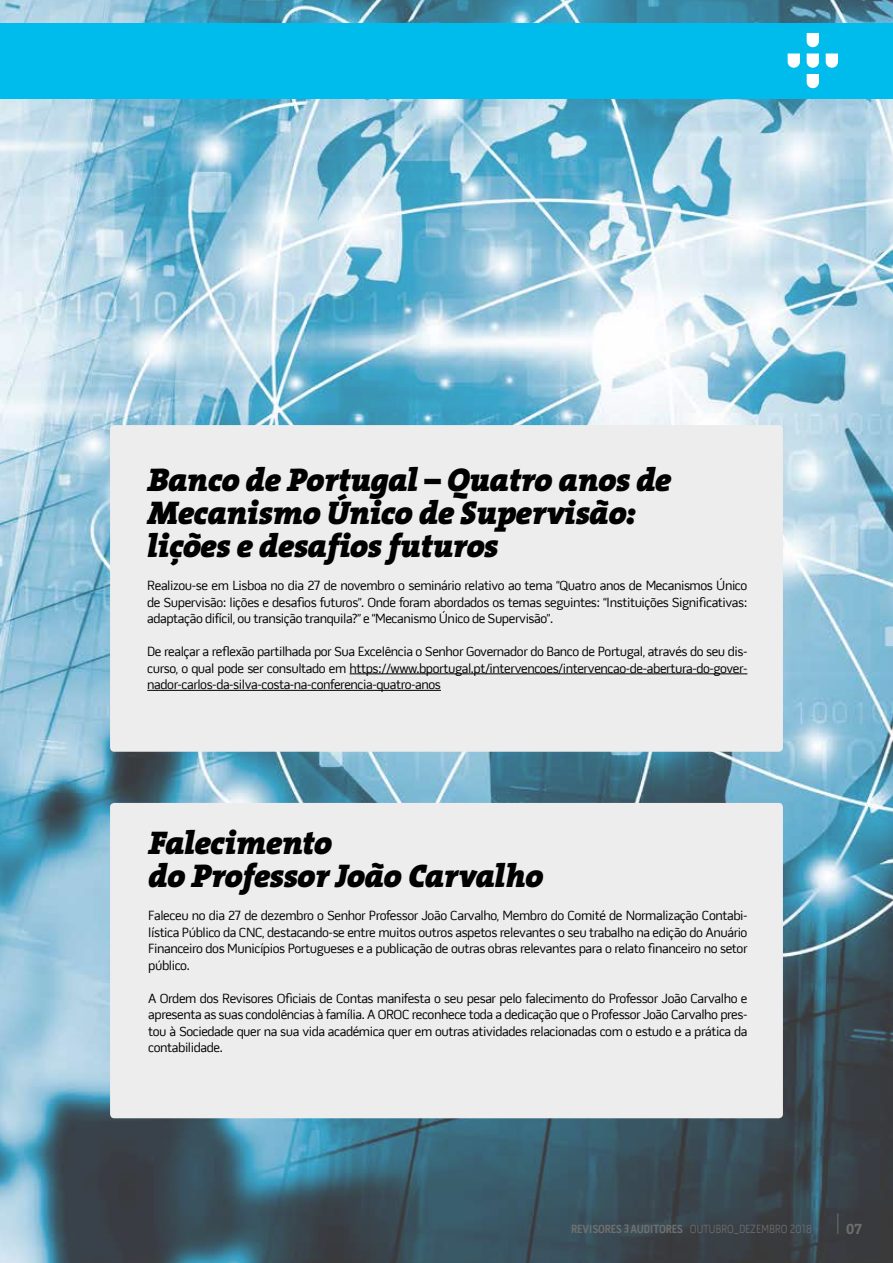
<style>
.page{position:relative;width:893px;height:1263px;background:#fff}
.page>*{position:absolute;margin:0;border:0;box-sizing:border-box;transform-origin:0 0}
.t1{font:italic 900 33px/33px "The Serif";letter-spacing:-.02em;color:#000}
.t2{font:15px "The Serif Bold Expert";color:#706f6f}
.t3{font:13.5px/16.5px "Pill Gothic 600 mg";letter-spacing:-.03em;color:#000;text-align:justify}
.t4{font:300 12px "Pill Gothic 300 mg";letter-spacing:-.02em;color:#706f6f}
.s1{font-weight:700}
</style>
<div class="page">
<img style="left:0;top:0;width:893px;height:1263px">
<svg style="left:838px;top:1213px;width:1px;height:21px"></svg>
<svg style="left:624px;top:1224px;width:4px;height:8px"></svg>
<div style="left:0;top:23px;width:893px;height:75px;background:#00bcec"></div>
<svg style="left:788px;top:53px;width:12px;height:15px"></svg>
<svg style="left:807px;top:53px;width:12px;height:15px"></svg>
<svg style="left:826px;top:53px;width:12px;height:15px"></svg>
<svg style="left:807px;top:33px;width:12px;height:14px"></svg>
<svg style="left:807px;top:74px;width:12px;height:14px"></svg>
<div style="left:110px;top:425px;width:673px;height:327px;background:#ededed;border-radius:4px"></div>
<div style="left:110px;top:803px;width:673px;height:315px;background:#ededed;border-radius:4px"></div>
<hr style="left:350px;top:673px;width:397px;height:1px;background:#000">
<hr style="left:147px;top:690px;width:294px;height:1px;background:#000">
<h1 class="t1" style="left:147px;top:463px;width:526px">Banco de Portugal – Quatro anos de<br>Mecanismo Único de Supervisão: lições e desafios futuros</h1>
<p class="t3" style="left:147px;top:577px;width:602px">Realizou-se em Lisboa no dia 27 de novembro o seminário relativo ao tema “Quatro anos de Mecanismos Único de Supervisão: lições e desafios futuros”. Onde foram abordados os temas seguintes: “Instituições Significativas: adaptação difícil, ou transição tranquila?” e “Mecanismo Único de Supervisão”.</p>
<p class="t3" style="left:147px;top:643px;width:602px">De realçar a reflexão partilhada por Sua Excelência o Senhor Governador do Banco de Portugal, através do seu dis&shy;curso, o qual pode ser consultado em https://www.bportugal.pt/intervencoes/intervencao-de-abertura-do-gover&shy;nador-carlos-da-silva-costa-na-conferencia-quatro-anos</p>
<h1 class="t1" style="left:148px;top:826px;width:397px">Falecimento<br>do Professor João Carvalho</h1>
<p class="t3" style="left:148px;top:907px;width:601px">Faleceu no dia 27 de dezembro o Senhor Professor João Carvalho, Membro do Comité de Normalização Contabi&shy;lística Público da CNC, destacando-se entre muitos outros aspetos relevantes o seu trabalho na edição do Anuário Financeiro dos Municípios Portugueses e a publicação de outras obras relevantes para o relato financeiro no setor público.</p>
<p class="t3" style="left:148px;top:990px;width:601px">A Ordem dos Revisores Oficiais de Contas manifesta o seu pesar pelo falecimento do Professor João Carvalho e apresenta as suas condolências à família. A OROC reconhece toda a dedicação que o Professor João Carvalho pres&shy;tou à Sociedade quer na sua vida académica quer em outras atividades relacionadas com o estudo e a prática da contabilidade.</p>
<p class="t4" style="left:571px;top:1221px;width:243px"><span class="s1">REVISORES AUDITORES</span> OUTUBRO_DEZEMBRO 2018</p>
<p class="t2" style="left:846px;top:1216px;width:18px">07</p>
</div>
